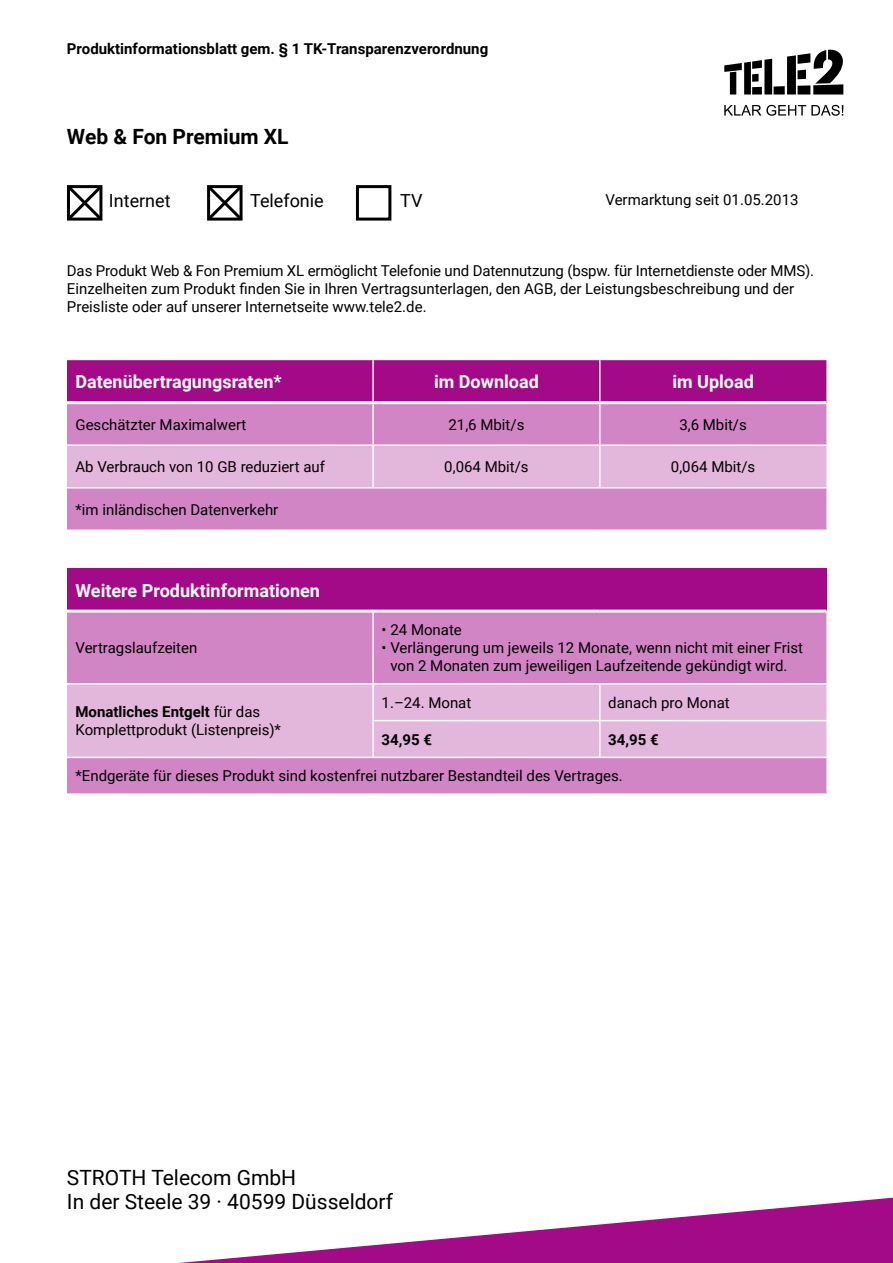
<style>
.page{position:relative;width:893px;height:1263px;background:#fff}
.page>*{position:absolute;margin:0;border:0;box-sizing:border-box;transform-origin:0 0}
.t1{font:21px/24px "Roboto";color:#000}
.t2{font:700 21px "Roboto";color:#000}
.t3{font:700 18px "Roboto";color:#fff}
.t4{font:18px "Roboto";color:#000}
.t5{font:15px/18px "Roboto";color:#000}
.t6{font:700 15px "Roboto";color:#000}
.s1{font-weight:700}
</style>
<div class="page">
<svg style="left:179px;top:1197px;width:714px;height:66px"></svg>
<svg style="left:724px;top:59px;width:48px;height:36px"></svg>
<div style="left:774px;top:86px;width:11px;height:9px;background:#000"></div>
<svg style="left:787px;top:49px;width:56px;height:46px"></svg>
<svg style="left:724px;top:105px;width:119px;height:11px"></svg>
<svg style="left:355px;top:185px;width:37px;height:36px"></svg>
<svg style="left:67px;top:185px;width:36px;height:36px"></svg>
<svg style="left:207px;top:185px;width:36px;height:36px"></svg>
<div style="left:67px;top:360px;width:759px;height:41px;background:#a30a88"></div>
<div style="left:67px;top:404px;width:759px;height:125px;background:#d185c4"></div>
<div style="left:67px;top:446px;width:759px;height:41px;background:#e3b6db"></div>
<hr style="left:372px;top:360px;width:2px;height:41px;background:#fff">
<hr style="left:599px;top:360px;width:1px;height:41px;background:#fff">
<hr style="left:372px;top:404px;width:2px;height:40px;background:#fff">
<hr style="left:599px;top:404px;width:1px;height:40px;background:#fff">
<hr style="left:67px;top:444px;width:306px;height:2px;background:#fff">
<hr style="left:373px;top:444px;width:227px;height:2px;background:#fff">
<hr style="left:372px;top:446px;width:2px;height:41px;background:#fff">
<hr style="left:600px;top:444px;width:226px;height:2px;background:#fff">
<hr style="left:599px;top:446px;width:1px;height:41px;background:#fff">
<hr style="left:67px;top:487px;width:306px;height:1px;background:#fff">
<hr style="left:373px;top:487px;width:227px;height:1px;background:#fff">
<hr style="left:600px;top:487px;width:226px;height:1px;background:#fff">
<div style="left:67px;top:568px;width:759px;height:43px;background:#a30a88"></div>
<div style="left:67px;top:613px;width:759px;height:180px;background:#d185c4"></div>
<div style="left:67px;top:685px;width:759px;height:72px;background:#e3b6db"></div>
<hr style="left:67px;top:610px;width:306px;height:3px;background:#fff">
<hr style="left:373px;top:610px;width:227px;height:3px;background:#fff">
<hr style="left:600px;top:610px;width:226px;height:3px;background:#fff">
<hr style="left:372px;top:613px;width:2px;height:70px;background:#fff">
<hr style="left:67px;top:683px;width:306px;height:2px;background:#fff">
<hr style="left:373px;top:683px;width:227px;height:2px;background:#fff">
<hr style="left:372px;top:685px;width:2px;height:35px;background:#fff">
<hr style="left:600px;top:683px;width:226px;height:2px;background:#fff">
<hr style="left:372px;top:720px;width:228px;height:1px;background:#fff">
<hr style="left:372px;top:721px;width:2px;height:36px;background:#fff">
<hr style="left:600px;top:720px;width:226px;height:1px;background:#fff">
<hr style="left:67px;top:757px;width:306px;height:1px;background:#fff">
<hr style="left:373px;top:757px;width:227px;height:1px;background:#fff">
<hr style="left:600px;top:757px;width:226px;height:1px;background:#fff">
<hr style="left:599px;top:685px;width:1px;height:35px;background:#fff">
<hr style="left:599px;top:721px;width:1px;height:36px;background:#fff">
<p class="t6" style="left:67px;top:38px;width:423px">Produktinformationsblatt gem. § 1 TK-Transparenzverordnung</p>
<h1 class="t2" style="left:67px;top:122px;width:223px">Web &amp; Fon Premium XL</h1>
<p class="t4" style="left:109px;top:188px;width:63px">Internet</p>
<p class="t4" style="left:250px;top:188px;width:75px">Telefonie</p>
<p class="t4" style="left:400px;top:188px;width:24px">TV</p>
<p class="t5" style="left:605px;top:190px;width:195px">Vermarktung seit 01.05.2013</p>
<p class="t5" style="left:67px;top:261px;width:749px">Das Produkt Web &amp; Fon Premium XL ermöglicht Telefonie und Datennutzung (bspw. für Internetdienste oder MMS).<br>Einzelheiten zum Produkt finden Sie in Ihren Vertragsunterlagen, den AGB, der Leistungsbeschreibung und der<br>Preisliste oder auf unserer Internetseite www.tele2.de.</p>
<p class="t3" style="left:75px;top:369px;width:208px">Datenübertragungsraten*</p>
<p class="t3" style="left:434px;top:369px;width:106px">im Download</p>
<p class="t3" style="left:672px;top:369px;width:83px">im Upload</p>
<p class="t5" style="left:75px;top:415px;width:172px">Geschätzter Maximalwert</p>
<p class="t5" style="left:448px;top:415px;width:77px">21,6 Mbit/s</p>
<p class="t5" style="left:679px;top:415px;width:69px">3,6 Mbit/s</p>
<p class="t5" style="left:75px;top:457px;width:251px">Ab Verbrauch von 10 GB reduziert auf</p>
<p class="t5" style="left:444px;top:457px;width:86px">0,064 Mbit/s</p>
<p class="t5" style="left:671px;top:457px;width:86px">0,064 Mbit/s</p>
<p class="t5" style="left:75px;top:500px;width:204px">*im inländischen Datenverkehr</p>
<p class="t3" style="left:75px;top:577px;width:246px">Weitere Produktinformationen</p>
<p class="t5" style="left:75px;top:638px;width:123px">Vertragslaufzeiten</p>
<p class="t5" style="left:382px;top:620px;width:82px">• 24 Monate</p>
<p class="t5" style="left:382px;top:638px;width:423px;text-align:center">• Verlängerung um jeweils 12 Monate, wenn nicht mit einer Frist von 2 Monaten zum jeweiligen Laufzeitende gekündigt wird.</p>
<p class="t5" style="left:382px;top:693px;width:91px">1.–24. Monat</p>
<p class="t5" style="left:608px;top:693px;width:123px">danach pro Monat</p>
<p class="t6" style="left:382px;top:729px;width:52px">34,95 €</p>
<p class="t6" style="left:608px;top:729px;width:52px">34,95 €</p>
<p class="t5" style="left:75px;top:766px;width:549px">*Endgeräte für dieses Produkt sind kostenfrei nutzbarer Bestandteil des Vertrages.</p>
<p class="t5" style="left:75px;top:702px;width:207px"><span class="s1">Monatliches Entgelt</span> für das<br>Komplettprodukt (Listenpreis)*</p>
<h1 class="t1" style="left:67px;top:1164px;width:327px">STROTH Telecom GmbH<br>In der Steele 39 · 40599 Düsseldorf</h1>
</div>
